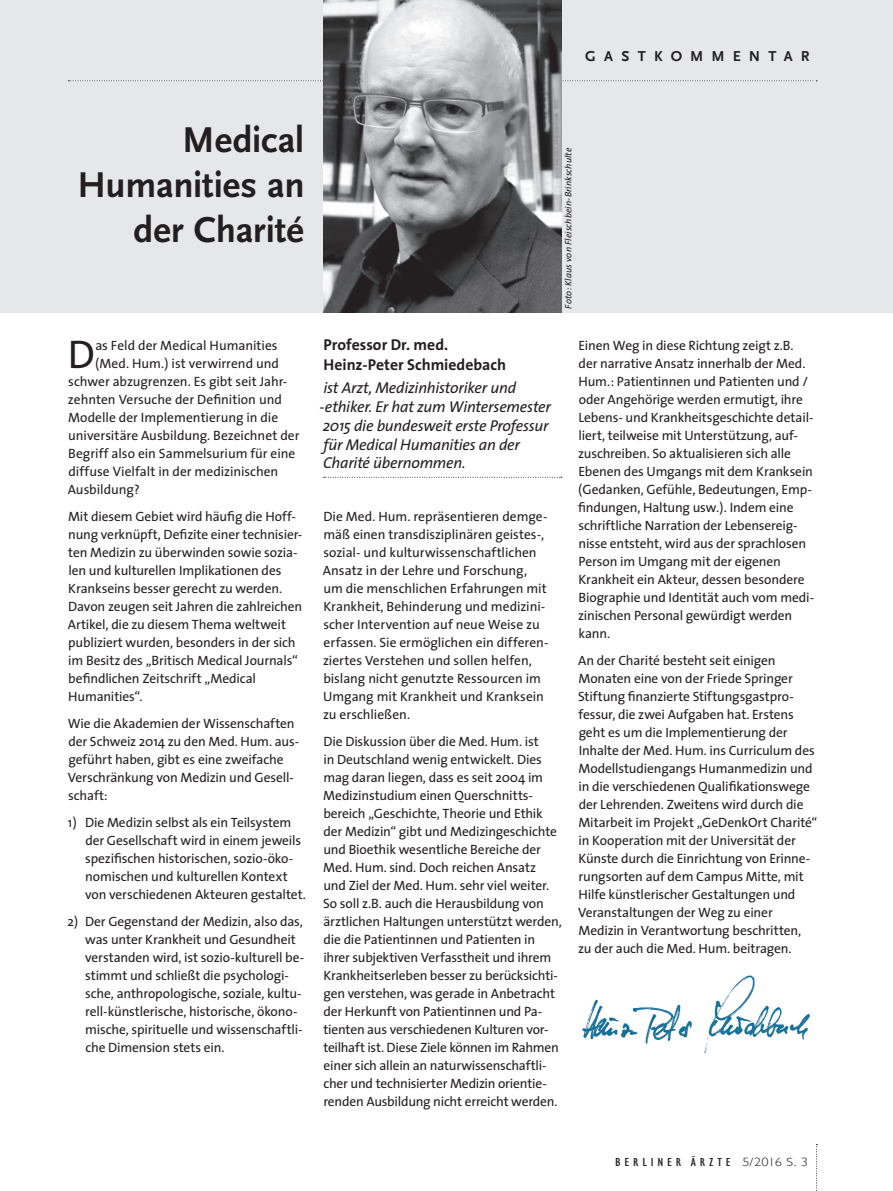
<style>
.page{position:relative;width:893px;height:1191px;background:#fff}
.page>*{position:absolute;margin:0;border:0;box-sizing:border-box;transform-origin:0 0}
.t1{font:40.2px "The Sans";color:#231f20}
.t2{font:700 37.5px/45px "Scala Sans";letter-spacing:-.005em;color:#231f20;text-align:right}
.t3{font:italic 15.75px/18.8px "The Sans";letter-spacing:-.015em;color:#231f20}
.t4{font:700 15.75px/20.7px "The Sans";color:#231f20}
.t5{font:700 15px "Scala Sans";letter-spacing:.54em;color:#231f20}
.t6{font:13.5px/18px "The Sans";letter-spacing:-.01em;color:#231f20}
.t7{font:condensed 12px "Gill Sans";letter-spacing:.265em;color:#231f20;scale:1.2 1}
.t8{font:italic 9.3px "The Sans";letter-spacing:.01em;color:#231f20}
.s1{font-weight:300;font-stretch:normal}
</style>
<div class="page">
<div style="left:0;top:0;width:893px;height:313px;background:#e6e7e9"></div>
<svg style="left:816px;top:1144px;width:1px;height:47px"></svg>
<svg style="left:68px;top:80px;width:749px;height:1px"></svg>
<img style="left:323px;top:0;width:238px;height:312px">
<img style="left:582px;top:975px;width:228px;height:77px">
<svg style="left:324px;top:477px;width:238px;height:1px"></svg>
<p class="t5" style="left:585px;top:48px;width:226px">GASTKOMMENTAR</p>
<h2 class="t2" style="left:77px;top:118px;width:229px">Medical<br>Humanities an der Charité</h2>
<h1 class="t1" style="left:68px;top:321px;width:29px">D</h1>
<p class="t6" style="left:95px;top:336px;width:184px">as Feld der Medical Humanities</p>
<p class="t6" style="left:95px;top:354px;width:186px">(Med. Hum.) ist verwirrend und</p>
<p class="t6" style="left:68px;top:372px;width:221px">schwer abzugrenzen. Es gibt seit Jahr-</p>
<p class="t6" style="left:68px;top:390px;width:216px">zehnten Versuche der Definition und</p>
<p class="t6" style="left:68px;top:408px;width:212px">Modelle der Implementierung in die</p>
<p class="t6" style="left:68px;top:426px;width:233px">universitäre Ausbildung. Bezeichnet der</p>
<p class="t6" style="left:68px;top:444px;width:229px">Begriff also ein Sammelsurium für eine</p>
<p class="t6" style="left:68px;top:462px;width:212px">diffuse Vielfalt in der medizinischen</p>
<p class="t6" style="left:68px;top:480px;width:74px">Ausbildung?</p>
<p class="t6" style="left:68px;top:507px;width:236px">Mit diesem Gebiet wird häufig die Hoff&shy;nung verknüpft, Defizite einer technisier&shy;ten Medizin zu überwinden sowie sozia&shy;len und kulturellen Implikationen des Krankseins besser gerecht zu werden.<br>Davon zeugen seit Jahren die zahlreichen Artikel, die zu diesem Thema weltweit publiziert wurden, besonders in der sich im Besitz des „Britisch Medical Journals“ befindlichen Zeitschrift „Medical Humanities“.</p>
<p class="t6" style="left:68px;top:714px;width:233px">Wie die Akademien der Wissenschaften der Schweiz 2014 zu den Med. Hum. aus&shy;geführt haben, gibt es eine zweifache<br>Verschränkung von Medizin und Gesell&shy;schaft:</p>
<p class="t6" style="left:85px;top:813px;width:222px;text-indent:-17px">1) Die Medizin selbst als ein Teilsystem der Gesellschaft wird in einem jeweils spezifischen historischen, sozio-öko&shy;nomischen und kulturellen Kontext von verschiedenen Akteuren gestaltet.</p>
<p class="t6" style="left:85px;top:912px;width:221px;text-indent:-18px">2) Der Gegenstand der Medizin, also das, was unter Krankheit und Gesundheit verstanden wird, ist sozio-kulturell be&shy;stimmt und schließt die psychologi&shy;sche, anthropologische, soziale, kultu&shy;rell-künstlerische, historische, ökono&shy;mische, spirituelle und wissenschaftli&shy;che Dimension stets ein.</p>
<p class="t8" style="left:561px;top:308px;width:162px;rotate:-90deg">Foto: Klaus von Fleischbein-Brinkschulte</p>
<p class="t4" style="left:324px;top:333px;width:184px">Professor Dr. med.<br>Heinz-Peter Schmiedebach</p>
<p class="t3" style="left:320px;top:378px;width:233px">ist Arzt, Medizinhistoriker und -ethiker. Er hat zum Wintersemester<br>2015 die bundesweit erste Professur für Medical Humanities an der<br>Charité übernommen.</p>
<p class="t6" style="left:323px;top:507px;width:227px">Die Med. Hum. repräsentieren demge&shy;mäß einen transdisziplinären geistes-, sozial- und kulturwissenschaftlichen Ansatz in der Lehre und Forschung, um die menschlichen Erfahrungen mit Krank heit, Behinderung und medizini&shy;scher Intervention auf neue Weise zu erfassen. Sie ermöglichen ein differen&shy;ziertes Ver stehen und sollen helfen, bislang nicht genutzte Ressourcen im Umgang mit Krankheit und Kranksein zu erschließen.</p>
<p class="t6" style="left:323px;top:732px;width:240px">Die Diskussion über die Med. Hum. ist<br>in Deutschland wenig entwickelt. Dies mag daran liegen, dass es seit 2004 im Medizinstudium einen Querschnitts&shy;bereich „Geschichte, Theorie und Ethik der Medizin“ gibt und Medizingeschichte und Bioethik wesentliche Bereiche der Med. Hum. sind. Doch reichen Ansatz und Ziel der Med. Hum. sehr viel weiter.<br>So soll z.B. auch die Herausbildung von ärztlichen Haltungen unterstützt werden, die die Patientinnen und Patienten in ihrer subjektiven Verfasstheit und ihrem Krankheitserleben besser zu berücksichti&shy;gen verstehen, was gerade in Anbetracht der Herkunft von Patientinnen und Pa -<br>tie nten aus verschiedenen Kulturen vor&shy;teilhaft ist. Diese Ziele können im Rahmen einer sich allein an naturwissenschaftli&shy;cher und technisierter Medizin orientie&shy;renden Ausbildung nicht erreicht werden.</p>
<p class="t6" style="left:578px;top:336px;width:238px">Einen Weg in diese Richtung zeigt z.B. der narrative Ansatz innerhalb der Med.<br>Hum.: Patientinnen und Patienten und / oder Angehörige werden ermutigt, ihre Lebens- und Krankheitsgeschichte detail&shy;liert, teilweise mit Unterstützung, auf&shy;zuschreiben. So aktualisieren sich alle Ebenen des Umgangs mit dem Kranksein (Gedanken, Gefühle, Bedeutungen, Emp&shy;findungen, Haltung usw.). Indem eine schriftliche Narration der Lebensereig&shy;nisse entsteht, wird aus der sprachlosen Person im Umgang mit der eigenen Krankheit ein Akteur, dessen besondere Biographie und Identität auch vom medi&shy;zinischen Personal gewürdigt werden kann.</p>
<p class="t6" style="left:578px;top:651px;width:241px">An der Charité besteht seit einigen Monaten eine von der Friede Springer Stiftung finanzierte Stiftungsgastpro&shy;fessur, die zwei Aufgaben hat. Erstens geht es um die Implementierung der Inhalte der Med. Hum. ins Curriculum des Modellstudiengangs Humanmedizin und in die verschiedenen Qualifikationswege der Lehrenden. Zweitens wird durch die Mitarbeit im Projekt „GeDenkOrt Charité“ in Kooperation mit der Universität der Künste durch die Einrichtung von Erinne&shy;rungsorten auf dem Campus Mitte, mit Hilfe künstlerischer Gestaltungen und Veranstaltungen der Weg zu einer Medizin in Verantwortung beschritten, zu der auch die Med. Hum. beitragen.</p>
<p class="t7" style="left:615px;top:1155px;width:162px">BERLINER ÄRZTE <span class="s1">5/2016 S. 3</span></p>
</div>
